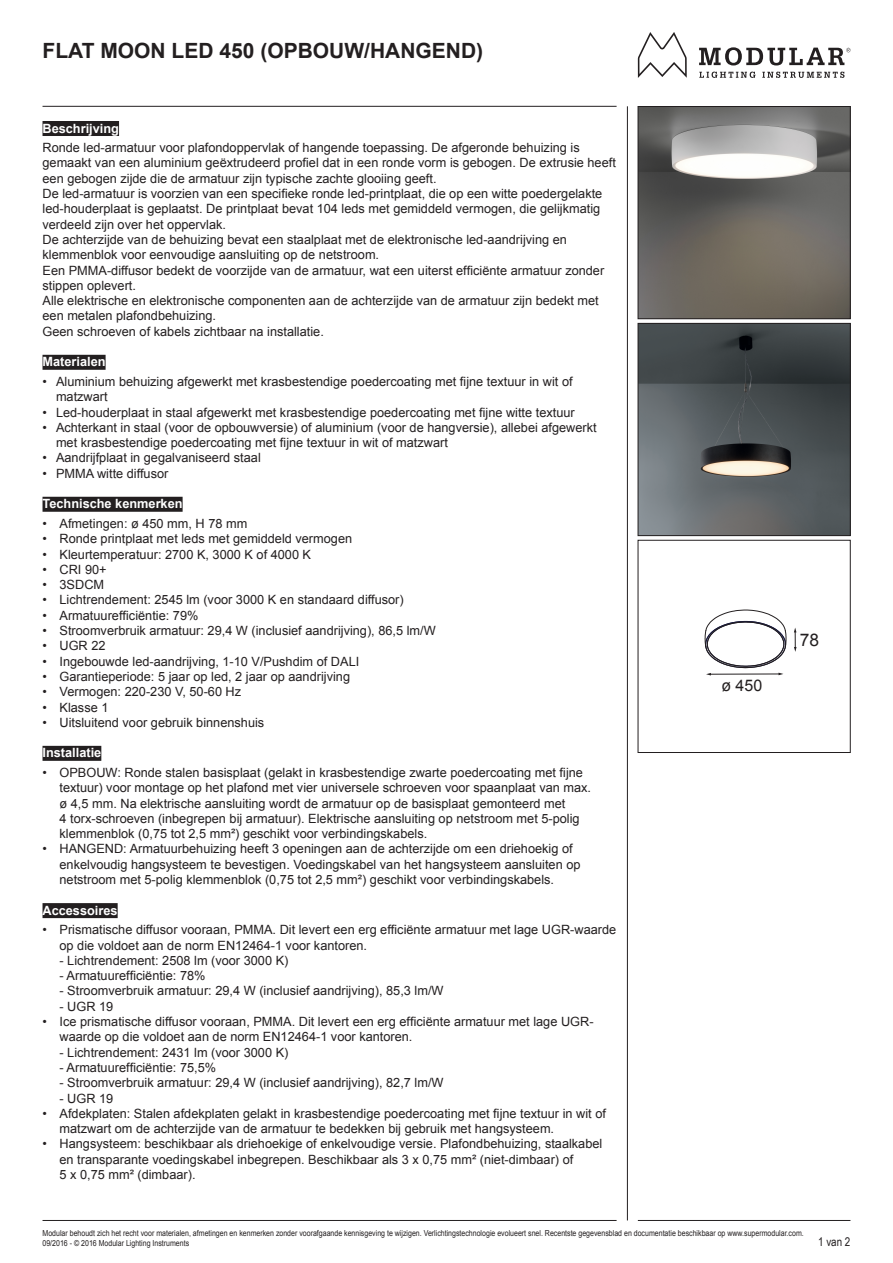
<style>
.page{position:relative;width:893px;height:1263px;background:#fff}
.page>*{position:absolute;margin:0;border:0;box-sizing:border-box;transform-origin:0 0}
.t1{font:700 21px "Arial";color:#231f20}
.t2{font:17.4px "Arial";color:#231f20}
.t3{font:16.05px "Arial";color:#231f20}
.t4{font:12.75px/15.3px "Arial";color:#231f20}
.t5{font:700 12.75px "Arial";color:#fff}
.t6{font:12px "Arial Narrow";color:#231f20}
.t7{font:8.25px/9.9px "Arial";color:#231f20;scale:.85 1}
</style>
<div class="page">
<div style="left:43px;top:121px;width:76px;height:15px;background:#231f20"></div>
<div style="left:43px;top:355px;width:63px;height:15px;background:#231f20"></div>
<div style="left:43px;top:497px;width:140px;height:15px;background:#231f20"></div>
<div style="left:43px;top:746px;width:58px;height:15px;background:#231f20"></div>
<div style="left:43px;top:903px;width:75px;height:15px;background:#231f20"></div>
<svg style="left:638px;top:32px;width:49px;height:46px"></svg>
<svg style="left:699px;top:72px;width:56px;height:6px"></svg>
<svg style="left:762px;top:72px;width:82px;height:6px"></svg>
<svg style="left:699px;top:47px;width:151px;height:18px"></svg>
<hr style="left:43px;top:106px;width:574px;height:1px;background:#231f20">
<hr style="left:627px;top:106px;width:1px;height:1114px;background:#231f20">
<hr style="left:638px;top:1220px;width:212px;height:1px;background:#231f20">
<hr style="left:43px;top:1220px;width:574px;height:1px;background:#231f20">
<img style="left:640px;top:108px;width:208px;height:209px">
<div style="left:638px;top:106px;width:212px;height:213px;border:1px solid #231f20"></div>
<img style="left:640px;top:325px;width:208px;height:209px">
<div style="left:638px;top:323px;width:212px;height:213px;border:1px solid #231f20"></div>
<svg style="left:794px;top:627px;width:3px;height:25px"></svg>
<svg style="left:704px;top:609px;width:82px;height:66px"></svg>
<div style="left:638px;top:540px;width:212px;height:213px;border:1px solid #231f20"></div>
<h1 class="t1" style="left:43px;top:36px;width:442px">FLAT MOON LED 450 (OPBOUW/HANGEND)</h1>
<p class="t5" style="left:43px;top:120px;width:78px">Beschrijving</p>
<p class="t4" style="left:43px;top:140px;width:575px">Ronde led-armatuur voor plafondoppervlak of hangende toepassing. De afgeronde behuizing is gemaakt van een aluminium geëxtrudeerd profiel dat in een ronde vorm is gebogen. De extrusie heeft een gebogen zijde die de armatuur zijn typische zachte glooiing geeft.<br>De led-armatuur is voorzien van een specifieke ronde led-printplaat, die op een witte poedergelakte led-houderplaat is geplaatst. De printplaat bevat 104 leds met gemiddeld vermogen, die gelijkmatig verdeeld zijn over het oppervlak.<br>De achterzijde van de behuizing bevat een staalplaat met de elektronische led-aandrijving en klemmenblok voor eenvoudige aansluiting op de netstroom.<br>Een PMMA-diffusor bedekt de voorzijde van de armatuur, wat een uiterst efficiënte armatuur zonder stippen oplevert.<br>Alle elektrische en elektronische componenten aan de achterzijde van de armatuur zijn bedekt met een metalen plafondbehuizing.<br>Geen schroeven of kabels zichtbaar na installatie.</p>
<p class="t5" style="left:43px;top:353px;width:65px">Materialen</p>
<p class="t4" style="left:56px;top:374px;width:518px;text-indent:-14px">• Aluminium behuizing afgewerkt met krasbestendige poedercoating met fijne textuur in wit of matzwart</p>
<p class="t4" style="left:43px;top:404px;width:534px">• Led-houderplaat in staal afgewerkt met krasbestendige poedercoating met fijne witte textuur</p>
<p class="t4" style="left:56px;top:420px;width:542px;text-indent:-14px">• Achterkant in staal (voor de opbouwversie) of aluminium (voor de hangversie), allebei afgewerkt met krasbestendige poedercoating met fijne textuur in wit of matzwart</p>
<p class="t4" style="left:43px;top:450px;width:220px">• Aandrijfplaat in gegalvaniseerd staal</p>
<p class="t4" style="left:43px;top:466px;width:127px">• PMMA witte diffusor</p>
<p class="t5" style="left:43px;top:495px;width:142px">Technische kenmerken</p>
<p class="t4" style="left:43px;top:516px;width:206px">• Afmetingen: ø 450 mm, H 78 mm</p>
<p class="t4" style="left:43px;top:531px;width:311px">• Ronde printplaat met leds met gemiddeld vermogen</p>
<p class="t4" style="left:43px;top:546px;width:270px">• Kleurtemperatuur: 2700 K, 3000 K of 4000 K</p>
<p class="t4" style="left:43px;top:562px;width:66px">• CRI 90+</p>
<p class="t4" style="left:43px;top:577px;width:63px">• 3SDCM</p>
<p class="t4" style="left:43px;top:592px;width:363px">• Lichtrendement: 2545 lm (voor 3000 K en standaard diffusor)</p>
<p class="t4" style="left:43px;top:608px;width:157px">• Armatuurefficiëntie: 79%</p>
<p class="t4" style="left:43px;top:623px;width:395px">• Stroomverbruik armatuur: 29,4 W (inclusief aandrijving), 86,5 lm/W</p>
<p class="t4" style="left:43px;top:638px;width:65px">• UGR 22</p>
<p class="t4" style="left:43px;top:654px;width:318px">• Ingebouwde led-aandrijving, 1-10 V/Pushdim of DALI</p>
<p class="t4" style="left:43px;top:669px;width:309px">• Garantieperiode: 5 jaar op led, 2 jaar op aandrijving</p>
<p class="t4" style="left:43px;top:684px;width:200px">• Vermogen: 220-230 V, 50-60 Hz</p>
<p class="t4" style="left:43px;top:699px;width:67px">• Klasse 1</p>
<p class="t4" style="left:43px;top:715px;width:223px">• Uitsluitend voor gebruik binnenshuis</p>
<p class="t5" style="left:43px;top:744px;width:60px">Installatie</p>
<p class="t4" style="left:60px;top:765px;width:533px;text-indent:-17px">• OPBOUW: Ronde stalen basisplaat (gelakt in krasbestendige zwarte poedercoating met fijne textuur) voor montage op het plafond met vier universele schroeven voor spaanplaat van max. ø 4,5 mm. Na elektrische aansluiting wordt de armatuur op de basisplaat gemonteerd met<br>4 torx-schroeven (inbegrepen bij armatuur). Elektrische aansluiting op netstroom met 5-polig klemmenblok (0,75 tot 2,5 mm²) geschikt voor verbindingskabels.</p>
<p class="t4" style="left:60px;top:841px;width:522px;text-indent:-17px">• HANGEND: Armatuurbehuizing heeft 3 openingen aan de achterzijde om een driehoekig of enkelvoudig hangsysteem te bevestigen. Voedingskabel van het hangsysteem aansluiten op netstroom met 5-polig klemmenblok (0,75 tot 2,5 mm²) geschikt voor verbindingskabels.</p>
<p class="t5" style="left:43px;top:902px;width:77px">Accessoires</p>
<p class="t4" style="left:60px;top:922px;width:558px;text-indent:-17px">• Prismatische diffusor vooraan, PMMA. Dit levert een erg efficiënte armatuur met lage UGR-waarde op die voldoet aan de norm EN12464-1 voor kantoren.</p>
<p class="t4" style="left:60px;top:953px;width:230px">- Lichtrendement: 2508 lm (voor 3000 K)</p>
<p class="t4" style="left:60px;top:968px;width:147px">- Armatuurefficiëntie: 78%</p>
<p class="t4" style="left:60px;top:983px;width:386px">- Stroomverbruik armatuur: 29,4 W (inclusief aandrijving), 85,3 lm/W</p>
<p class="t4" style="left:60px;top:999px;width:55px">- UGR 19</p>
<p class="t4" style="left:60px;top:1014px;width:536px;text-indent:-17px">• Ice prismatische diffusor vooraan, PMMA. Dit levert een erg efficiënte armatuur met lage UGR&shy;waarde op die voldoet aan de norm EN12464-1 voor kantoren.</p>
<p class="t4" style="left:60px;top:1045px;width:230px">- Lichtrendement: 2431 lm (voor 3000 K)</p>
<p class="t4" style="left:60px;top:1060px;width:158px">- Armatuurefficiëntie: 75,5%</p>
<p class="t4" style="left:60px;top:1075px;width:386px">- Stroomverbruik armatuur: 29,4 W (inclusief aandrijving), 82,7 lm/W</p>
<p class="t4" style="left:60px;top:1090px;width:55px">- UGR 19</p>
<p class="t4" style="left:60px;top:1106px;width:548px;text-indent:-17px">• Afdekplaten: Stalen afdekplaten gelakt in krasbestendige poedercoating met fijne textuur in wit of matzwart om de achterzijde van de armatuur te bedekken bij gebruik met hangsysteem.</p>
<p class="t4" style="left:60px;top:1136px;width:544px;text-indent:-17px">• Hangsysteem: beschikbaar als driehoekige of enkelvoudige versie. Plafondbehuizing, staalkabel en transparante voedingskabel inbegrepen. Beschikbaar als 3 x 0,75 mm² (niet-dimbaar) of<br>5 x 0,75 mm² (dimbaar).</p>
<p class="t3" style="left:721px;top:674px;width:42px">ø 450</p>
<h2 class="t2" style="left:800px;top:628px;width:21px">78</h2>
<p class="t7" style="left:43px;top:1228px;width:897px">Modular behoudt zich het recht voor materialen, afmetingen en kenmerken zonder voorafgaande kennisgeving te wijzigen. Verlichtingstechnologie evolueert snel. Recentste gegevensblad en documentatie beschikbaar op www.supermodular.com.<br>09/2016 - © 2016 Modular Lighting Instruments</p>
<p class="t6" style="left:818px;top:1233px;width:34px">1 van 2</p>
</div>
